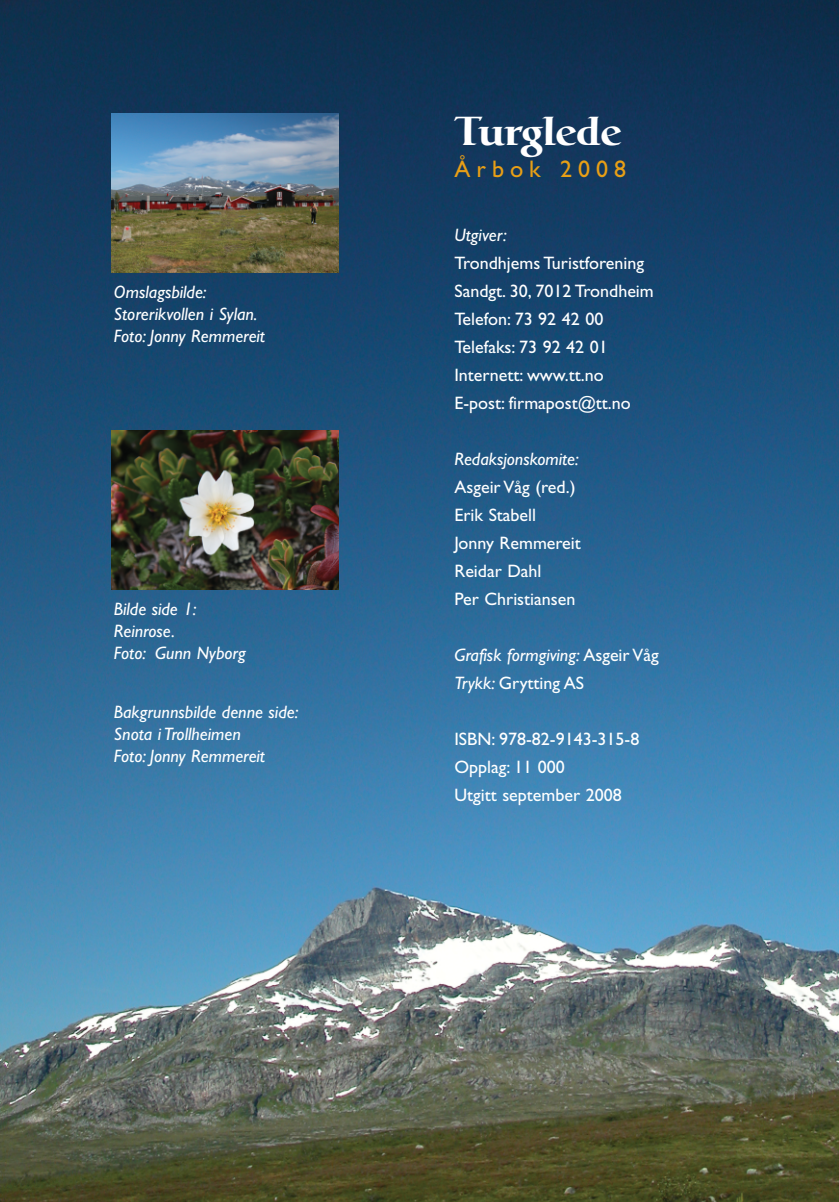
<style>
.page{position:relative;width:839px;height:1202px;background:#fff}
.page>*{position:absolute;margin:0;border:0;box-sizing:border-box;transform-origin:0 0}
.t1{font:500 40px "Catull";color:#fff}
.t2{font:24px "Gill Sans";letter-spacing:.25em;color:#e89f16}
.t3{font:18px/28px "Gill Sans";color:#fff}
.t4{font:italic 18px/22px "Gill Sans";color:#fff}
.s1{font-style:normal}
</style>
<div class="page">
<img style="left:0;top:0;width:838px;height:1201px">
<img style="left:112px;top:113px;width:227px;height:159px">
<img style="left:112px;top:431px;width:227px;height:158px">
<p class="t4" style="left:114px;top:282px;width:152px">Omslagsbilde:<br>Storerikvollen i Sylan.<br>Foto: Jonny Remmereit</p>
<p class="t4" style="left:114px;top:600px;width:133px">Bilde side 1:<br>Reinrose.<br>Foto: Gunn Nyborg</p>
<p class="t4" style="left:114px;top:702px;width:186px">Bakgrunnsbilde denne side:<br>Snota i Trollheimen<br>Foto: Jonny Remmereit</p>
<h1 class="t1" style="left:454px;top:117px;width:168px">Turglede</h1>
<h2 class="t2" style="left:454px;top:161px;width:173px">Årbok 2008</h2>
<p class="t4" style="left:454px;top:226px;width:54px">Utgiver:</p>
<p class="t3" style="left:454px;top:251px;width:201px">Trondhjems Turistforening<br>Sandgt. 30, 7012 Trondheim<br>Telefon: 73 92 42 00<br>Telefaks: 73 92 42 01<br>Internett: www.tt.no<br>E-post: firmapost@tt.no</p>
<p class="t4" style="left:454px;top:450px;width:126px">Redaksjonskomite:</p>
<p class="t3" style="left:454px;top:475px;width:128px">Asgeir Våg (red.)<br>Erik Stabell<br>Jonny Remmereit<br>Reidar Dahl<br>Per Christiansen</p>
<p class="t4" style="left:454px;top:643px;width:206px;line-height:28px">Grafisk formgiving: <span class="s1">Asgeir Våg<br></span>Trykk: <span class="s1">Grytting AS</span></p>
<p class="t3" style="left:454px;top:727px;width:186px">ISBN: 978-82-9143-315-8<br>Opplag: 11 000<br>Utgitt september 2008</p>
</div>
